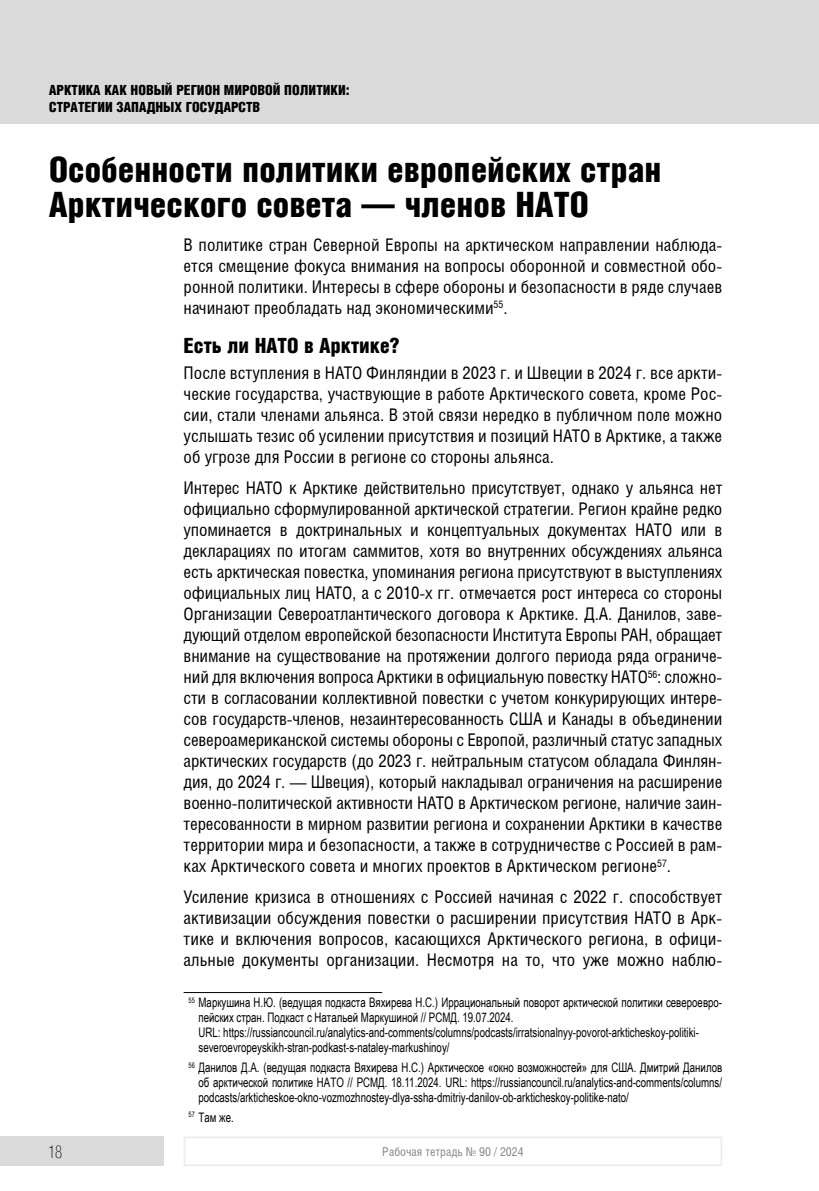
<style>
.page{position:relative;width:819px;height:1191px;background:#fff}
.page>*{position:absolute;margin:0;border:0;box-sizing:border-box;transform-origin:0 0}
.Название_материала{font:900 35px/35px "Helios Cond";color:#000}
.Подзаголовок{font:900 21px "Helios Cond";color:#000}
.Основной_текст{font:17.5px/21px "Helios Cond";color:#000;text-align:justify}
.t1{font:17.5px "Helios Cond Thin C";color:#000}
.t2{font:900 14px/17.5px "Helios Cond";color:#000}
.Сноска_с_чертой{font:13.12px/14.9px "Arial Narrow";color:#000;scale:.9 1}
.Сноска_http__копия{font:13.12px/14.9px "Arial Narrow";color:#000;scale:.9 1}
.t3{font:12.25px "Helios Cond";color:#878787}
</style>
<div class="page">
<div style="left:0;top:0;width:819px;height:124px;background:#dadada"></div>
<div style="left:0;top:1136px;width:164px;height:30px;background:#dadada"></div>
<div style="left:184px;top:1136px;width:538px;height:30px;border:2px solid #ededed"></div>
<hr style="left:184px;top:992px;width:198px;height:1px;background:#000">
<p class="t2" style="left:49px;top:81px;width:302px">АРКТИКА КАК НОВЫЙ РЕГИОН МИРОВОЙ ПОЛИТИКИ:<br>СТРАТЕГИИ ЗАПАДНЫХ ГОСУДАРСТВ</p>
<p class="Название_материала" style="left:49px;top:153px;width:614px">Особенности политики европейских стран<br>Арктического совета — членов НАТО</p>
<p class="Основной_текст" style="left:184px;top:234px;width:540px">В политике стран Северной Европы на арктическом направлении наблюда&shy;ется смещение фокуса внимания на вопросы оборонной и совместной обо&shy;ронной политики. Интересы в сфере обороны и безопасности в ряде случаев начинают преобладать над экономическими<sup>55</sup>.</p>
<p class="Подзаголовок" style="left:184px;top:335px;width:218px">Есть ли НАТО в Арктике?</p>
<p class="Основной_текст" style="left:184px;top:362px;width:540px">После вступления в НАТО Финляндии в 2023 г. и Швеции в 2024 г. все аркти&shy;ческие государства, участвующие в работе Арктического совета, кроме Рос&shy;сии, стали членами альянса. В этой связи нередко в публичном поле можно услышать тезис об усилении присутствия и позиций НАТО в Арктике, а также об угрозе для России в регионе со стороны альянса.</p>
<p class="Основной_текст" style="left:184px;top:477px;width:540px">Интерес НАТО к Арктике действительно присутствует, однако у альянса нет официально сформулированной арктической стратегии. Регион крайне редко упоминается в доктринальных и концептуальных документах НАТО или в декларациях по итогам саммитов, хотя во внутренних обсуждениях альянса есть арктическая повестка, упоминания региона присутствуют в выступлениях официальных лиц НАТО, а с 2010-х гг. отмечается рост интереса со стороны Организации Североатлантического договора к Арктике. Д.А. Данилов, заве&shy;дующий отделом европейской безопасности Института Европы РАН, обращает внимание на существование на протяжении долгого периода ряда ограниче&shy;ний для включения вопроса Арктики в официальную повестку НАТО<sup>56</sup>: сложно&shy;сти в согласовании коллективной повестки с учетом конкурирующих интере&shy;сов государств-членов, незаинтересованность США и Канады в объединении североамериканской системы обороны с Европой, различный статус западных арктических государств (до 2023 г. нейтральным статусом обладала Финлян&shy;дия, до 2024 г. — Швеция), который накладывал ограничения на расширение военно-политической активности НАТО в Арктическом регионе, наличие заин&shy;тересованности в мирном развитии региона и сохранении Арктики в качестве территории мира и безопасности, а также в сотрудничестве с Россией в рам&shy;ках Арктического совета и многих проектов в Арктическом регионе<sup>57</sup>.</p>
<p class="Основной_текст" style="left:184px;top:886px;width:540px">Усиление кризиса в отношениях с Россией начиная с 2022 г. способствует активизации обсуждения повестки о расширении присутствия НАТО в Арк&shy;тике и включения вопросов, касающихся Арктического региона, в офици&shy;альные документы организации. Несмотря на то, что уже можно наблю-</p>
<p class="Сноска_с_чертой" style="left:198px;top:995px;width:583px;text-indent:-10px"><sup>55</sup> Маркушина Н.Ю. (ведущая подкаста Вяхирева Н.С.) Иррациональный поворот арктической политики североевро&shy;пейских стран. Подкаст с Натальей Маркушиной // РСМД. 19.07.2024.</p>
<p class="Сноска_http__копия" style="left:198px;top:1024px;width:557px">URL: https://russiancouncil.ru/analytics-and-comments/columns/podcasts/irratsionalnyy-povorot-arkticheskoy-politiki&shy;severoevropeyskikh-stran-podkast-s-nataley-markushinoy/</p>
<p class="Сноска_с_чертой" style="left:198px;top:1059px;width:583px;text-align:justify;text-indent:-10px"><sup>56</sup> Данилов Д.А. (ведущая подкаста Вяхирева Н.С.) Арктическое «окно возможностей» для США. Дмитрий Данилов об арктической политике НАТО // РСМД. 18.11.2024. URL: https://russiancouncil.ru/analytics-and-comments/columns/ podcasts/arkticheskoe-okno-vozmozhnostey-dlya-ssha-dmitriy-danilov-ob-arkticheskoy-politike-nato/</p>
<p class="Сноска_с_чертой" style="left:189px;top:1109px;width:52px"><sup>57</sup> Там же.</p>
<p class="t1" style="left:48px;top:1142px;width:16px">18</p>
<p class="t3" style="left:382px;top:1144px;width:143px">Рабочая тетрадь № 90 / 2024</p>
</div>
